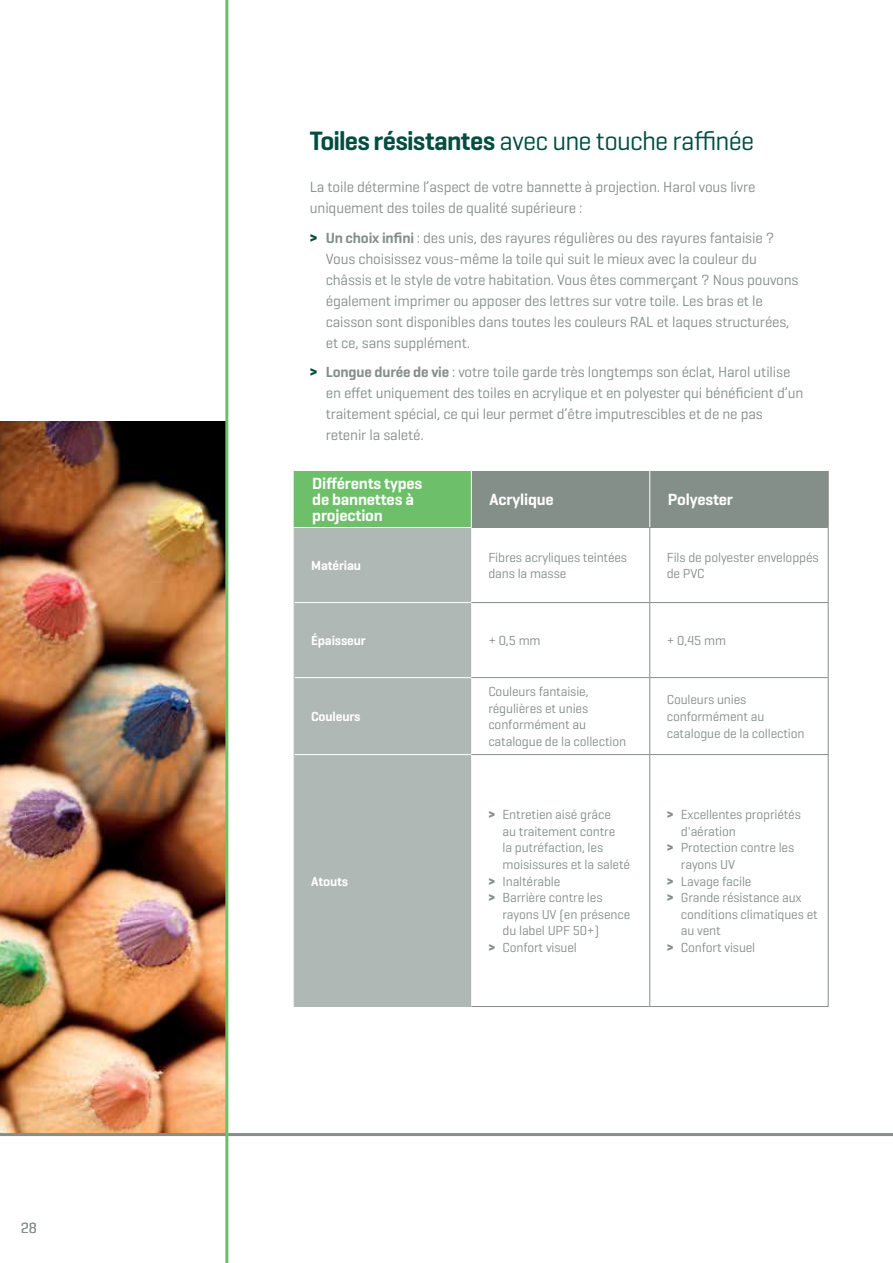
<style>
.page{position:relative;width:893px;height:1263px;background:#fff}
.page>*{position:absolute;margin:0;border:0;box-sizing:border-box;transform-origin:0 0}
.t1{font:27px "Geogrotesque";letter-spacing:-.03em;color:#004d41}
.t2{font:600 16.5px/15.8px "Geogrotesque";letter-spacing:-.01em;color:#fff}
.t3{font:15px/21px "Geogrotesque";letter-spacing:-.01em;color:#848f8a}
.t4{font:13.35px/16.6px "Geogrotesque";letter-spacing:-.01em;color:#848f8a}
.t5{font:600 13.35px "Geogrotesque";letter-spacing:-.01em;color:#fff}
.s1{font-weight:600}
.s2{font-weight:700;color:#004d41}
.s3{font-weight:700}
</style>
<div class="page">
<img style="left:0;top:421px;width:225px;height:712px">
<div style="left:294px;top:470px;width:177px;height:57px;background:#6dc069"></div>
<div style="left:472px;top:471px;width:356px;height:56px;background:#848f8a"></div>
<div style="left:295px;top:528px;width:176px;height:478px;background:#b0b8b5"></div>
<svg style="left:471px;top:528px;width:357px;height:478px"></svg>
<div style="left:650px;top:754px;width:178px;height:252px;background:#fff"></div>
<hr style="left:294px;top:470px;width:177px;height:1px;background:#fff">
<hr style="left:294px;top:602px;width:177px;height:1px;background:#fff">
<hr style="left:294px;top:677px;width:177px;height:1px;background:#fff">
<hr style="left:294px;top:754px;width:177px;height:1px;background:#fff">
<hr style="left:649px;top:471px;width:1px;height:56px;background:#fff">
<hr style="left:472px;top:527px;width:178px;height:1px;background:#848f8a">
<hr style="left:828px;top:471px;width:1px;height:56px;background:#888">
<hr style="left:649px;top:528px;width:1px;height:74px;background:#848f8a">
<hr style="left:828px;top:528px;width:1px;height:74px;background:#848f8a">
<hr style="left:650px;top:527px;width:178px;height:1px;background:#848f8a">
<hr style="left:471px;top:602px;width:179px;height:1px;background:#848f8a">
<hr style="left:649px;top:603px;width:1px;height:74px;background:#848f8a">
<hr style="left:828px;top:603px;width:1px;height:74px;background:#848f8a">
<hr style="left:650px;top:602px;width:178px;height:1px;background:#848f8a">
<hr style="left:471px;top:677px;width:179px;height:1px;background:#848f8a">
<hr style="left:649px;top:678px;width:1px;height:76px;background:#848f8a">
<hr style="left:828px;top:678px;width:1px;height:76px;background:#848f8a">
<hr style="left:650px;top:677px;width:178px;height:1px;background:#848f8a">
<hr style="left:471px;top:754px;width:179px;height:1px;background:#848f8a">
<hr style="left:471px;top:1006px;width:179px;height:1px;background:#848f8a">
<hr style="left:649px;top:755px;width:1px;height:251px;background:#848f8a">
<hr style="left:828px;top:755px;width:1px;height:251px;background:#848f8a">
<hr style="left:650px;top:754px;width:178px;height:1px;background:#848f8a">
<hr style="left:650px;top:1006px;width:178px;height:1px;background:#848f8a">
<hr style="left:294px;top:528px;width:1px;height:74px;background:#b0b8b5">
<hr style="left:294px;top:602px;width:1px;height:76px;background:#b0b8b5">
<hr style="left:294px;top:678px;width:1px;height:76px;background:#b0b8b5">
<hr style="left:294px;top:754px;width:1px;height:252px;background:#b0b8b5">
<hr style="left:294px;top:1006px;width:177px;height:1px;background:#b0b8b5">
<hr style="left:0;top:1133px;width:893px;height:3px;background:#848f8a">
<hr style="left:225px;top:0;width:3px;height:1263px;background:#6dc069">
<p class="t3" style="left:21px;top:1217px;width:18px">28</p>
<h1 class="t1" style="left:310px;top:124px;width:446px"><span class="s1">Toiles résistantes</span> avec une touche raffinée</h1>
<p class="t3" style="left:310px;top:176px;width:447px">La toile détermine l’aspect de votre bannette à projection. Harol vous livre uniquement des toiles de qualité supérieure :</p>
<p class="t3" style="left:326px;top:227px;width:474px;text-indent:-16px"><span class="s2">&gt;</span> <span class="s1">Un choix infini</span> : des unis, des rayures régulières ou des rayures fantaisie ?<br>Vous choisissez vous-même la toile qui suit le mieux avec la couleur du châssis et le style de votre habitation. Vous êtes commerçant ? Nous pouvons également imprimer ou apposer des lettres sur votre toile. Les bras et le caisson sont disponibles dans toutes les couleurs RAL et laques structurées, et ce, sans supplément.</p>
<p class="t3" style="left:326px;top:361px;width:479px;text-indent:-16px"><span class="s2">&gt;</span> <span class="s1">Longue durée de vie</span> : votre toile garde très longtemps son éclat, Harol utilise en effet uniquement des toiles en acrylique et en polyester qui bénéficient d’un traitement spécial, ce qui leur permet d’être imputrescibles et de ne pas retenir la saleté.</p>
<p class="t2" style="left:312px;top:476px;width:112px">Différents types de bannettes à projection</p>
<p class="t2" style="left:489px;top:491px;width:66px">Acrylique</p>
<p class="t2" style="left:668px;top:491px;width:67px">Polyester</p>
<p class="t5" style="left:311px;top:557px;width:51px">Matériau</p>
<p class="t4" style="left:488px;top:548px;width:140px">Fibres acryliques teintées dans la masse</p>
<p class="t4" style="left:667px;top:548px;width:153px">Fils de polyester enveloppés de PVC</p>
<p class="t5" style="left:311px;top:632px;width:56px">Épaisseur</p>
<p class="t4" style="left:488px;top:632px;width:54px">+ 0,5 mm</p>
<p class="t4" style="left:667px;top:632px;width:61px">+ 0,45 mm</p>
<p class="t5" style="left:311px;top:708px;width:51px">Couleurs</p>
<p class="t5" style="left:311px;top:873px;width:38px">Atouts</p>
<p class="t4" style="left:488px;top:683px;width:139px">Couleurs fantaisie, régulières et unies conformément au catalogue de la collection</p>
<p class="t4" style="left:667px;top:691px;width:139px">Couleurs unies conformément au catalogue de la collection</p>
<p class="t4" style="left:488px;top:806px;width:124px"><span class="s3">&gt;</span> Entretien aisé grâce</p>
<p class="t4" style="left:502px;top:822px;width:114px">au traitement contre</p>
<p class="t4" style="left:502px;top:839px;width:102px">la putréfaction, les</p>
<p class="t4" style="left:502px;top:856px;width:129px">moisissures et la saleté</p>
<p class="t4" style="left:488px;top:872px;width:74px"><span class="s3">&gt;</span> Inaltérable</p>
<p class="t4" style="left:488px;top:889px;width:116px"><span class="s3">&gt;</span> Barrière contre les</p>
<p class="t4" style="left:502px;top:905px;width:129px">rayons UV (en présence</p>
<p class="t4" style="left:502px;top:922px;width:98px">du label UPF 50+)</p>
<p class="t4" style="left:488px;top:939px;width:90px"><span class="s3">&gt;</span> Confort visuel</p>
<p class="t4" style="left:667px;top:806px;width:136px"><span class="s3">&gt;</span> Excellentes propriétés</p>
<p class="t4" style="left:681px;top:822px;width:57px">d'aération</p>
<p class="t4" style="left:667px;top:839px;width:129px"><span class="s3">&gt;</span> Protection contre les</p>
<p class="t4" style="left:681px;top:856px;width:56px">rayons UV</p>
<p class="t4" style="left:667px;top:872px;width:86px"><span class="s3">&gt;</span> Lavage facile</p>
<p class="t4" style="left:667px;top:889px;width:136px"><span class="s3">&gt;</span> Grande résistance aux</p>
<p class="t4" style="left:681px;top:905px;width:138px">conditions climatiques et</p>
<p class="t4" style="left:681px;top:922px;width:41px">au vent</p>
<p class="t4" style="left:667px;top:939px;width:90px"><span class="s3">&gt;</span> Confort visuel</p>
</div>
